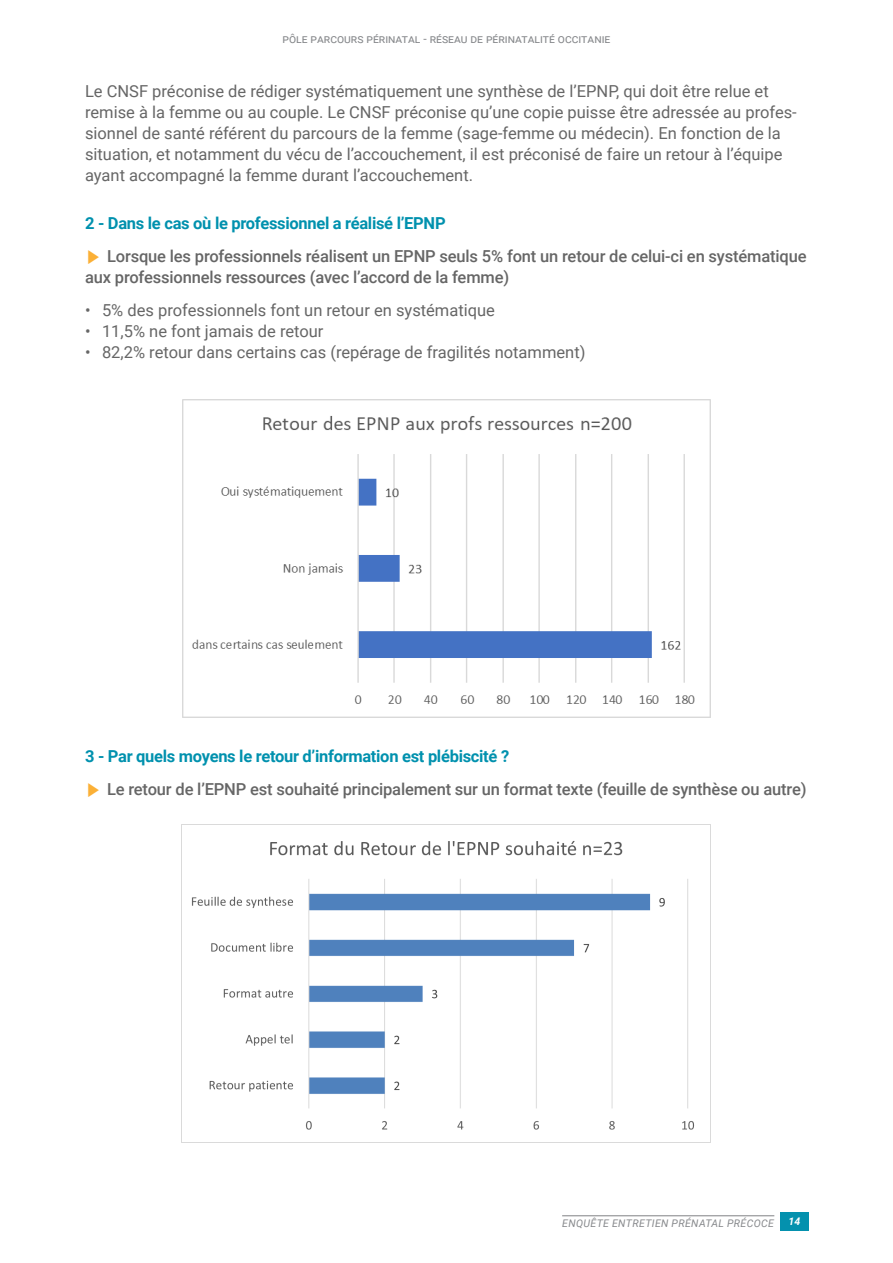
<style>
.page{position:relative;width:893px;height:1263px;background:#fff}
.page>*{position:absolute;margin:0;border:0;box-sizing:border-box;transform-origin:0 0}
.t1{font:16.5px/21px "Roboto";color:#666}
.t2{font:500 16.5px/21px "Roboto";letter-spacing:-.01em;color:#666}
.t3{font:700 16.5px "Roboto";letter-spacing:-.02em;color:#0091ae}
.t4{font:12px "Roboto";color:#87898c}
.t5{font:italic 10.5px "Roboto";letter-spacing:.035em;color:#87898c}
.t6{font:italic 700 10.5px "Roboto";color:#fff}
.s1{font-family:"Malgun Gothic";font-weight:700;color:#fbb036}
</style>
<div class="page">
<img style="left:182px;top:400px;width:529px;height:318px">
<img style="left:191px;top:841px;width:503px;height:289px">
<div style="left:780px;top:1212px;width:28px;height:19px;background:#0491ae"></div>
<hr style="left:562px;top:1215px;width:212px;height:1px;background:#808285">
<p class="t4" style="left:283px;top:30px;width:329px">pôle parcours périnatal - réseau de périnatalité occitanie</p>
<p class="t1" style="left:85px;top:80px;width:713px">Le CNSF préconise de rédiger systématiquement une synthèse de l’EPNP, qui doit être relue et remise à la femme ou au couple. Le CNSF préconise qu’une copie puisse être adressée au profes&shy;sionnel de santé référent du parcours de la femme (sage-femme ou médecin). En fonction de la situation, et notamment du vécu de l’accouchement, il est préconisé de faire un retour à l’équipe ayant accompagné la femme durant l’accouchement.</p>
<p class="t3" style="left:85px;top:212px;width:362px">2 - Dans le cas où le professionnel a réalisé l’EPNP</p>
<p class="t2" style="left:85px;top:245px;width:723px"><span class="s1">▶</span> Lorsque les professionnels réalisent un EPNP seuls 5% font un retour de celui-ci en systématique aux professionnels ressources (avec l’accord de la femme)</p>
<p class="t1" style="left:85px;top:299px;width:411px">• 5% des professionnels font un retour en systématique</p>
<p class="t1" style="left:85px;top:320px;width:240px">• 11,5% ne font jamais de retour</p>
<p class="t1" style="left:85px;top:341px;width:502px">• 82,2% retour dans certains cas (repérage de fragilités notamment)</p>
<p class="t3" style="left:85px;top:744px;width:426px">3 - Par quels moyens le retour d’information est plébiscité ?</p>
<p class="t2" style="left:85px;top:778px;width:723px"><span class="s1">▶</span> Le retour de l’EPNP est souhaité principalement sur un format texte (feuille de synthèse ou autre)</p>
<p class="t5" style="left:562px;top:1216px;width:213px">ENQUÊTE ENTRETIEN PRÉNATAL PRÉCOCE</p>
<p class="t6" style="left:788px;top:1214px;width:13px">14</p>
</div>
